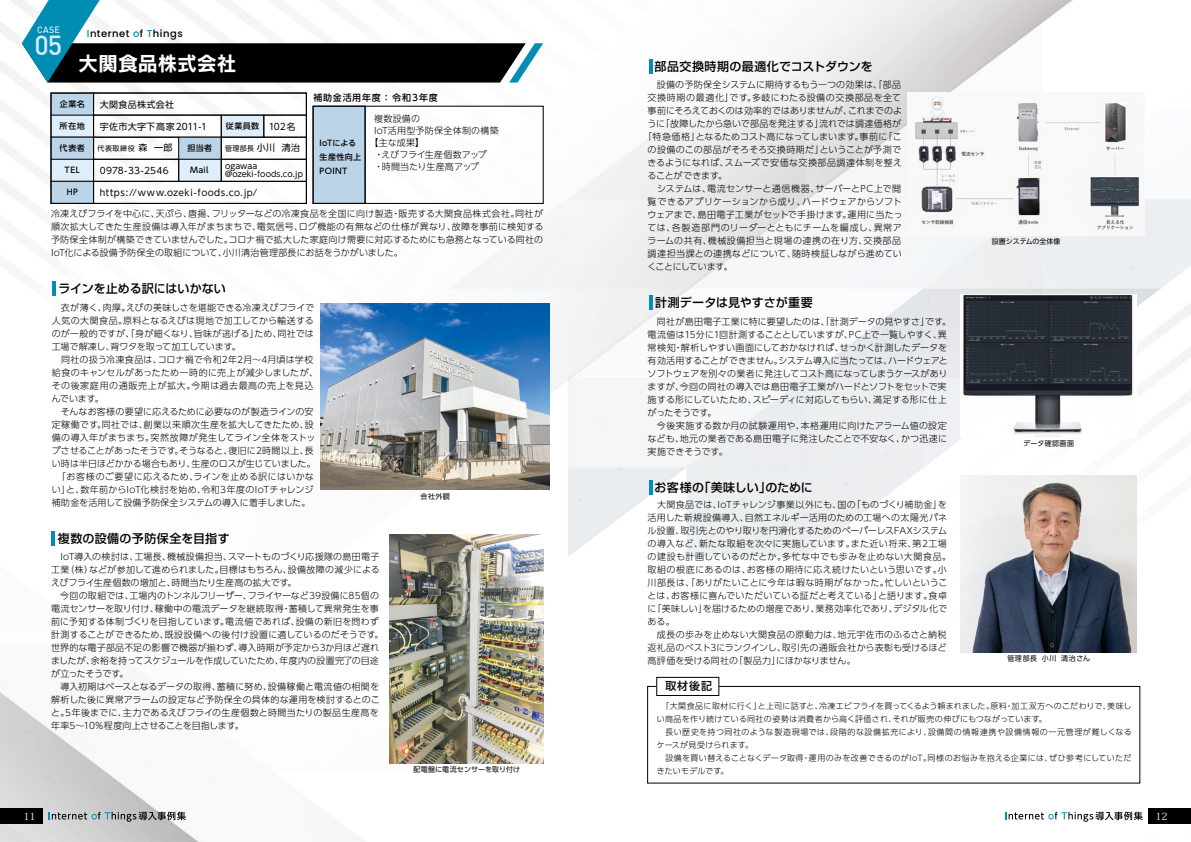
<style>
.page{position:relative;width:1191px;height:842px;background:#fff}
.page>*{position:absolute;margin:0;border:0;box-sizing:border-box;transform-origin:0 0}
.t1{font:500 27px "DIN";color:#d3edfb}
.t2{font:20px "Rodin NTLG Pro B";letter-spacing:-.02em;color:#fff}
.t3{font:500 12px "Shin Go Pr 6 N";letter-spacing:.01em;color:#000}
.t4{font:500 12px "Shin Go Pr 6 N";letter-spacing:.03em;color:#000}
.t5{font:500 11px "UD Shin Go Pr 6 N";color:#000}
.t6{font:500 10px "Poppins";letter-spacing:.05em;color:#000}
.t7{font:9.9px "Koz Min Pr 6 N";color:#fff}
.t8{font:300 9px/13px "UD Shin Go Pr 6 N";letter-spacing:.015em;color:#000}
.t9{font:9px "UD Shin Go NT Pr 6 N";letter-spacing:.035em;color:#000}
.t10{font:300 9px "UD Shin Go Pr 6 N";letter-spacing:.035em;color:#000}
.t11{font:300 9px "UD Shin Go NT Pr 6 N";letter-spacing:.02em;color:#000}
.t12{font:300 9px "UD Shin Go Pr 6 N";letter-spacing:-.005em;color:#000}
.t13{font:300 9px "UD Shin Go Pr 6 N";letter-spacing:.06em;color:#000}
.t14{font:300 9px "UD Shin Go Pr 6 N";letter-spacing:.055em;color:#000}
.t15{font:300 9px "UD Shin Go NT Pr 6 N";letter-spacing:-.035em;color:#000}
.t16{font:500 9px "UD Shin Go NT Pr 6 N";letter-spacing:.09em;color:#000}
.t17{font:300 9px "UD Shin Go Pr 6 N";letter-spacing:-.05em;color:#000}
.t18{font:300 9px "UD Shin Go Pr 6 N";letter-spacing:-.01em;color:#000}
.t19{font:500 9px "DIN";color:#d3edfb}
.t20{font:300 8px/13px "UD Shin Go Pr 6 N";letter-spacing:.04em;color:#000}
.t21{font:500 8px/14px "UD Shin Go NT Pr 6 N";letter-spacing:.05em;color:#000}
.t22{font:8px/8px "UD Shin Go NT Pr 6 N";letter-spacing:.005em;color:#000}
.t23{font:7px "UD Shin Go Pr 6";color:#000}
.t24{font:7px "UD Shin Go NT Pr 6 N";letter-spacing:.06em;color:#000}
.t25{font:7px "UD Shin Go Pr 6";letter-spacing:.08em;color:#000}
.t26{font:7px "UD Shin Go Pr 6";letter-spacing:.04em;color:#000}
.s1{color:#008db4}
.s2{font-weight:400;font-size:9px}
.s3{font-size:9px}
</style>
<div class="page">
<img style="left:0;top:0;width:1191px;height:842px">
<div style="left:313px;top:106px;width:52px;height:97px;background:#bcd4e8"></div>
<div style="left:51px;top:115px;width:43px;height:22px;background:#dfeefa"></div>
<div style="left:51px;top:159px;width:43px;height:22px;background:#dfeefa"></div>
<div style="left:51px;top:159px;width:43px;height:23px;border:1px solid #000"></div>
<div style="left:51px;top:93px;width:43px;height:22px;background:#bcd4e8"></div>
<div style="left:51px;top:137px;width:43px;height:22px;background:#bcd4e8"></div>
<div style="left:51px;top:181px;width:43px;height:22px;background:#bcd4e8"></div>
<div style="left:51px;top:181px;width:43px;height:23px;border:1px solid #000"></div>
<svg style="left:22px;top:0;width:521px;height:83px"></svg>
<img style="left:321px;top:304px;width:228px;height:186px">
<img style="left:390px;top:534px;width:154px;height:229px">
<div style="left:312px;top:106px;width:232px;height:98px;border:1px solid #000"></div>
<hr style="left:365px;top:106px;width:1px;height:97px;background:#000">
<svg style="left:93px;top:95px;width:212px;height:107px"></svg>
<div style="left:50px;top:93px;width:257px;height:111px;border:1px solid #000"></div>
<div style="left:647px;top:686px;width:493px;height:97px;border:1px solid #000"></div>
<div style="left:656px;top:677px;width:63px;height:18px;background:#fff"></div>
<div style="left:656px;top:677px;width:63px;height:19px;border:1px solid #000"></div>
<hr style="left:52px;top:281px;width:4px;height:15px;background:#008db4">
<hr style="left:52px;top:531px;width:3px;height:15px;background:#008db4">
<hr style="left:649px;top:59px;width:3px;height:15px;background:#008db4">
<hr style="left:649px;top:295px;width:3px;height:15px;background:#008db4">
<hr style="left:649px;top:480px;width:3px;height:15px;background:#008db4">
<img style="left:907px;top:92px;width:237px;height:143px">
<img style="left:960px;top:294px;width:177px;height:144px">
<img style="left:960px;top:475px;width:177px;height:177px">
<svg style="left:1005px;top:812px;width:137px;height:10px"></svg>
<div style="left:1148px;top:808px;width:43px;height:16px;background:#000"></div>
<div style="left:0;top:808px;width:43px;height:16px;background:#000"></div>
<svg style="left:49px;top:812px;width:137px;height:10px"></svg>
<p class="t19" style="left:37px;top:24px;width:24px">CASE</p>
<h1 class="t1" style="left:34px;top:28px;width:29px">05</h1>
<p class="t6" style="left:87px;top:28px;width:97px"><span class="s1">I</span>nternet <span class="s1">o</span>f <span class="s1">T</span>hings</p>
<h2 class="t2" style="left:78px;top:50px;width:159px">大関食品株式会社</h2>
<p class="t21" style="left:60px;top:97px;width:27px">企業名</p>
<p class="t21" style="left:60px;top:119px;width:27px">所在地</p>
<p class="t21" style="left:60px;top:141px;width:27px">代表者</p>
<p class="t21" style="left:65px;top:163px;width:17px">TEL</p>
<p class="t21" style="left:67px;top:185px;width:13px">HP</p>
<p class="t9" style="left:100px;top:97px;width:76px">大関食品株式会社</p>
<p class="t9" style="left:100px;top:119px;width:109px">宇佐市大字下高家2011-1</p>
<p class="t9" style="left:100px;top:163px;width:70px">0978-33-2546</p>
<p class="t9" style="left:100px;top:185px;width:159px">https://www.ozeki-foods.co.jp/</p>
<p class="t21" style="left:226px;top:119px;width:71px">従業員数 <span class="s2">102名</span></p>
<p class="t24" style="left:98px;top:142px;width:76px">代表取締役<span class="s3">森 一郎</span></p>
<p class="t24" style="left:225px;top:142px;width:77px">管理部長 <span class="s3">小川 清治</span></p>
<p class="t22" style="left:225px;top:162px;width:79px">ogawaa @ozeki-foods.co.jp</p>
<p class="t21" style="left:187px;top:141px;width:26px">担当者</p>
<p class="t21" style="left:190px;top:163px;width:20px">Mail</p>
<p class="t16" style="left:314px;top:91px;width:126px">補助金活用年度 ： 令和3年度</p>
<p class="t21" style="left:320px;top:136px;width:43px">IoTによる生産性向上<br>POINT</p>
<p class="t11" style="left:374px;top:111px;width:48px">複数設備の</p>
<p class="t11" style="left:374px;top:123px;width:126px">IoT活用型予防保全体制の構築</p>
<p class="t11" style="left:369px;top:135px;width:56px">【主な成果】</p>
<p class="t15" style="left:374px;top:147px;width:114px">・えびフライ生産個数アップ</p>
<p class="t11" style="left:374px;top:159px;width:106px">・時間当たり生産高アップ</p>
<p class="t8" style="left:51px;top:207px;width:494px;text-align:justify">冷凍えびフライを中心に、天ぷら、唐揚、フリッターなどの冷凍食品を全国に向け製造・販売する大関食品株式会社。同社が順次拡大してきた生産設備は導入年がまちまちで、電気信号、ログ機能の有無などの仕様が異なり、故障を事前に検知する予防保全体制が構築できていませんでした。コロナ禍で拡大した家庭向け需要に対応するためにも急務となっている同社のIoT化による設備予防保全の取組について、小川清治管理部長にお話をうかがいました。</p>
<h3 class="t3" style="left:59px;top:278px;width:169px">ラインを止める訳にはいかない</h3>
<p class="t8" style="left:52px;top:300px;width:268px">　衣が薄く、肉厚。えびの美味しさを堪能できる冷凍えびフライで人気の大関食品。原料となるえびは現地で加工してから輸送するのが一般的ですが、「身が細くなり、旨味が逃げる」ため、同社では工場で解凍し、背ワタを取って加工しています。<br>　同社の扱う冷凍食品は、コロナ禍で令和2年2月～4月頃は学校給食のキャンセルがあったため一時的に売上が減少しましたが、その後家庭用の通販売上が拡大。今期は過去最高の売上を見込んでいます。<br>　そんなお客様の要望に応えるために必要なのが製造ラインの安定稼働です。同社では、創業以来順次生産を拡大してきたため、設備の導入年がまちまち。突然故障が発生してライン全体をストップさせることがあったそうです。そうなると、復旧に2時間以上、長い時は半日ほどかかる場合もあり、生産のロスが生じていました。　「お客様のご要望に応えるため、ラインを止める訳にはいかない」と、数年前からIoT化検討を始め、令和3年度のIoTチャレンジ補助金を活用して設備予防保全システムの導入に着手しました。</p>
<h3 class="t4" style="left:58px;top:528px;width:173px">複数の設備の予防保全を目指す</h3>
<p class="t8" style="left:51px;top:550px;width:334px">　IoT導入の検討は、工場長、機械設備担当、スマートものづくり応援隊の島田電子工業（株）などが参加して進められました。目標はもちろん、設備故障の減少によるえびフライ生産個数の増加と、時間当たり生産高の拡大です。<br>　今回の取組では、工場内のトンネルフリーザー、フライヤーなど39設備に85個の電流センサーを取り付け、稼働中の電流データを継続取得・蓄積して異常発生を事前に予知する体制づくりを目指しています。電流値であれば、設備の新旧を問わず計測することができるため、既設設備への後付け設置に適しているのだそうです。世界的な電子部品不足の影響で機器が揃わず、導入時期が予定から3か月ほど遅れましたが、余裕を持ってスケジュールを作成していたため、年度内の設置完了の目途が立ったそうです。<br>　導入初期はベースとなるデータの取得、蓄積に努め、設備稼働と電流値の相関を解析した後に異常アラームの設定など予防保全の具体的な運用を検討するとのこと。5年後までに、主力であるえびフライの生産個数と時間当たりの製品生産高を年率5～10％程度向上させることを目指します。</p>
<p class="t23" style="left:420px;top:490px;width:31px">会社外観</p>
<p class="t23" style="left:413px;top:763px;width:108px">配電盤に電流センサーを取り付け</p>
<h3 class="t3" style="left:654px;top:56px;width:220px">部品交換時期の最適化でコストダウンを</h3>
<p class="t8" style="left:647px;top:78px;width:255px">　設備の予防保全システムに期待するもう一つの効果は、「部品</p>
<p class="t13" style="left:647px;top:90px;width:255px">交換時期の最適化」です。多岐にわたる設備の交換部品を全て</p>
<p class="t12" style="left:647px;top:103px;width:256px">事前にそろえておくのは効率的ではありませんが、これまでのよ</p>
<p class="t8" style="left:647px;top:117px;width:255px">うに「故障したから急いで部品を発注する」流れでは調達価格が</p>
<p class="t8" style="left:643px;top:130px;width:260px">「特急価格」となるためコスト高になってしまいます。事前に「こ</p>
<p class="t8" style="left:647px;top:143px;width:255px">の設備のこの部品がそろそろ交換時期だ」ということが予測で</p>
<p class="t10" style="left:647px;top:155px;width:256px">きるようになれば、スムーズで安価な交換部品調達体制を整え</p>
<p class="t18" style="left:647px;top:168px;width:81px">ることができます。</p>
<p class="t8" style="left:647px;top:182px;width:255px">　システムは、電流センサーと通信機器、サーバーとPC上で閲</p>
<p class="t10" style="left:647px;top:194px;width:256px">覧できるアプリケーションから成り、ハードウェアからソフト</p>
<p class="t8" style="left:647px;top:208px;width:256px">ウェアまで、島田電子工業がセットで手掛けます。運用に当たっ</p>
<p class="t8" style="left:647px;top:221px;width:256px">ては、各製造部門のリーダーとともにチームを編成し、異常ア</p>
<p class="t14" style="left:647px;top:233px;width:255px">ラームの共有、機械設備担当と現場の連携の在り方、交換部品</p>
<p class="t8" style="left:647px;top:247px;width:256px">調達担当課との連携などについて、随時検証しながら進めてい</p>
<p class="t17" style="left:647px;top:259px;width:87px">くことにしています。</p>
<h3 class="t3" style="left:655px;top:292px;width:159px">計測データは見やすさが重要</h3>
<p class="t8" style="left:647px;top:315px;width:305px">　同社が島田電子工業に特に要望したのは、「計測データの見やすさ」です。電流値は15分に1回計測することとしていますが、PC上で一覧しやすく、異常検知・解析しやすい画面にしておかなければ、せっかく計測したデータを有効活用することができません。システム導入に当たっては、ハードウェアとソフトウェアを別々の業者に発注してコスト高になってしまうケースがありますが、今回の同社の導入では島田電子工業がハードとソフトをセットで実施する形にしていたため、スピーディに対応してもらい、満足する形に仕上がったそうです。<br>　今後実施する数か月の試験運用や、本格運用に向けたアラーム値の設定なども、地元の業者である島田電子に発注したことで不安なく、かつ迅速に実施できそうです。</p>
<h3 class="t3" style="left:654px;top:477px;width:160px">お客様の「美味しい」のために</h3>
<p class="t23" style="left:991px;top:236px;width:70px">設置システムの全体像</p>
<p class="t26" style="left:1023px;top:438px;width:52px">データ確認画面</p>
<p class="t8" style="left:647px;top:498px;width:305px">　大関食品では、IoTチャレンジ事業以外にも、国の「ものづくり補助金」を活用した新規設備導入、自然エネルギー活用のための工場への太陽光パネル設置、取引先とのやり取りを円滑化するためのペーパーレスFAXシステムの導入など、新たな取組を次々に実施しています。また近い将来、第2工場の建設も計画しているのだとか。多忙な中でも歩みを止めない大関食品。取組の根底にあるのは、お客様の期待に応え続けたいという思いです。小川部長は、「ありがたいことに今年は暇な時期がなかった。忙しいということは、お客様に喜んでいただいている証だと考えている」と語ります。食卓に「美味しい」を届けるための増産であり、業務効率化であり、デジタル化である。<br>　成長の歩みを止めない大関食品の原動力は、地元宇佐市のふるさと納税返礼品のベスト3にランクインし、取引先の通販会社から表彰も受けるほど高評価を受ける同社の「製品力」にほかなりません。</p>
<p class="t20" style="left:657px;top:699px;width:476px">　「大関食品に取材に行く」と上司に話すと、冷凍エビフライを買ってくるよう頼まれました。原料・加工双方へのこだわりで、美味しい商品を作り続けている同社の姿勢は消費者から高く評価され、それが販売の伸びにもつながっています。<br>　長い歴史を持つ同社のような製造現場では、段階的な設備拡充により、設備間の情報連携や設備情報の一元管理が難しくなるケースが見受けられます。<br>　設備を買い替えることなくデータ取得・運用のみを改善できるのがIoT。同様のお悩みを抱える企業には、ぜひ参考にしていただきたいモデルです。</p>
<p class="t25" style="left:1007px;top:653px;width:84px">管理部長 小川 清治さん</p>
<p class="t5" style="left:665px;top:677px;width:48px">取材後記</p>
<p class="t7" style="left:23px;top:810px;width:14px">11</p>
<p class="t7" style="left:1155px;top:810px;width:14px">12</p>
</div>
